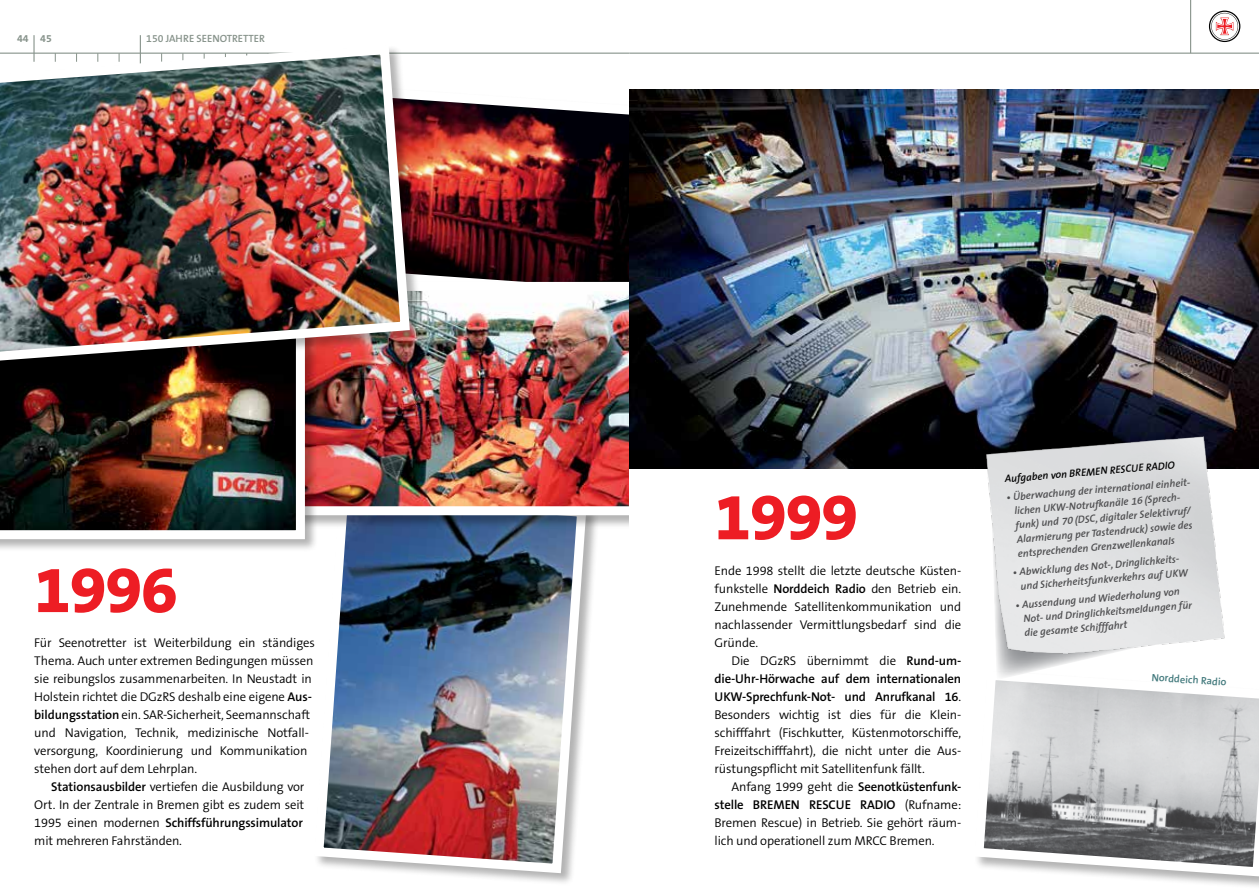
<style>
.page{position:relative;width:1259px;height:893px;background:#fff}
.page>*{position:absolute;margin:0;border:0;box-sizing:border-box;transform-origin:0 0}
.t1{font:800 66px "The Sans B8";letter-spacing:-.01em;color:#ed1d24}
.t2{font:300 12.75px/18px "The Sans B4";letter-spacing:-.01em;color:#000}
.t3{font:600 12.75px/18px "The Sans B6";letter-spacing:-.01em;color:#000}
.t4{font:italic 600 10.5px/14.2px "The Sans";color:#4d4d4f}
.t5{font:italic 600 10.5px "The Sans";color:#000}
.t6{font:600 10.5px "The Sans B6";color:#87938b}
.t7{font:600 10.5px "The Sans B6";color:#437a7d}
.t8{font:700 10.5px "The Sans B7";color:#87938b}
.s1{font-family:"The Sans B6";font-weight:600}
.s2{font-family:"The Sans B4";font-weight:300}
.s3{font-family:"The Sans B6"}
</style>
<div class="page">
<hr style="left:1190px;top:0;width:1px;height:53px;background:#87938b">
<hr style="left:0;top:53px;width:629px;height:1px;background:#87938b">
<hr style="left:140px;top:35px;width:1px;height:31px;background:#87938b">
<hr style="left:33px;top:35px;width:2px;height:27px;background:#87938b">
<hr style="left:629px;top:53px;width:630px;height:1px;background:#87938b">
<svg style="left:1207px;top:9px;width:34px;height:34px"></svg>
<svg style="left:1209px;top:11px;width:31px;height:31px"></svg>
<div style="left:313px;top:490px;width:286px;height:396px;background:#000;opacity:.3"></div>
<img style="left:313px;top:529px;width:278px;height:349px">
<img style="left:423px;top:100px;width:206px;height:181px">
<div style="left:294px;top:281px;width:359px;height:248px;background:#000;opacity:.3"></div>
<img style="left:318px;top:292px;width:311px;height:213px">
<div style="left:295px;top:282px;width:345px;height:233px;border:9px solid #fff"></div>
<div style="left:0;top:326px;width:318px;height:227px;background:#000;opacity:.3"></div>
<img style="left:0;top:374px;width:305px;height:165px">
<div style="left:0;top:44px;width:423px;height:330px;background:#000;opacity:.3"></div>
<img style="left:0;top:40px;width:415px;height:326px">
<div style="left:629px;top:66px;width:44px;height:548px;background:#fff"></div>
<img style="left:629px;top:89px;width:630px;height:379px">
<div style="left:973px;top:670px;width:286px;height:220px;background:#000;opacity:.3"></div>
<svg style="left:973px;top:670px;width:286px;height:211px"></svg>
<img style="left:981px;top:433px;width:250px;height:256px">
<p class="t8" style="left:17px;top:33px;width:36px">44 45</p>
<p class="t6" style="left:146px;top:33px;width:120px">150 JAHRE SEENOTRETTER</p>
<h1 class="t1" style="left:34px;top:555px;width:145px">1996</h1>
<p class="t2" style="left:34px;top:634px;width:282px">Für Seenotretter ist Weiterbildung ein ständiges Thema. Auch unter extremen Bedingungen müssen sie reibungslos zusammenarbeiten. In Neustadt in Holstein richtet die DGzRS deshalb eine eigene <span class="s1">Aus&shy;bildungsstation</span> ein. SAR-Sicherheit, Seemannschaft und Navigation, Technik, medizinische Notfall&shy;versorgung, Koordinierung und Kommunikation stehen dort auf dem Lehrplan.</p>
<p class="t2" style="left:34px;top:778px;width:272px;text-align:right"><span class="s1">Stationsausbilder</span> vertiefen die Ausbildung vor<br>Ort. In der Zentrale in Bremen gibt es zudem seit</p>
<p class="t3" style="left:34px;top:814px;width:270px"><span class="s2">1995 einen modernen</span> Schiffsführungssimulator</p>
<p class="t2" style="left:34px;top:832px;width:149px">mit mehreren Fahrständen.</p>
<h1 class="t1" style="left:714px;top:482px;width:145px">1999</h1>
<p class="t2" style="left:714px;top:562px;width:248px;text-align:justify">Ende 1998 stellt die letzte deutsche Küsten&shy;funkstelle <span class="s1">Norddeich Radio</span> den Betrieb ein.<br>Zunehmende Satellitenkommunikation und nachlassender Vermittlungsbedarf sind die Gründe.</p>
<p class="t2" style="left:731px;top:652px;width:231px">Die DGzRS übernimmt die <span class="s1">Rund-um-</span></p>
<p class="t3" style="left:714px;top:670px;width:248px">die-Uhr-Hörwache auf dem internationalen<br>UKW-Sprechfunk-Not- und Anrufkanal 16<span class="s2">.</span></p>
<p class="t2" style="left:714px;top:706px;width:248px;text-align:justify">Besonders wichtig ist dies für die Klein&shy;schifffahrt (Fischkutter, Küstenmotorschiffe, Freizeitschifffahrt), die nicht unter die Aus&shy;rüstungspflicht mit Satellitenfunk fällt.</p>
<p class="t2" style="left:731px;top:778px;width:231px">Anfang 1999 geht die <span class="s1">Seenotküstenfunk-</span></p>
<p class="t3" style="left:714px;top:796px;width:248px">stelle BREMEN RESCUE RADIO <span class="s2">(Rufname:</span></p>
<p class="t2" style="left:714px;top:814px;width:248px">Bremen Rescue) in Betrieb. Sie gehört räum&shy;lich und operationell zum MRCC Bremen.</p>
<p class="t5" style="left:1004px;top:470px;width:172px;rotate:-5deg">Aufgaben von BREMEN RESCUE RADIO</p>
<p class="t4" style="left:1012px;top:490px;width:181px;text-indent:-6px;rotate:-5deg">• Überwachung der international einheit&shy;lichen UKW-Notrufkanäle <span class="s3">16</span> (Sprech&shy;funk) und <span class="s3">70</span> (DSC, digitaler Selektivruf/ Alarmierung per Tastendruck) sowie des entsprechenden Grenzwellenkanals</p>
<p class="t4" style="left:1018px;top:565px;width:169px;text-indent:-7px;rotate:-5deg">• Abwicklung des Not-, Dringlichkeits&shy;und Sicherheitsfunkverkehrs auf UKW</p>
<p class="t4" style="left:1021px;top:597px;width:171px;text-indent:-7px;rotate:-5deg">• Aussendung und Wiederholung von<br>Not- und Dringlichkeitsmeldungen für die gesamte Schifffahrt</p>
<p class="t7" style="left:1152px;top:671px;width:77px;rotate:4deg">Norddeich Radio</p>
</div>
